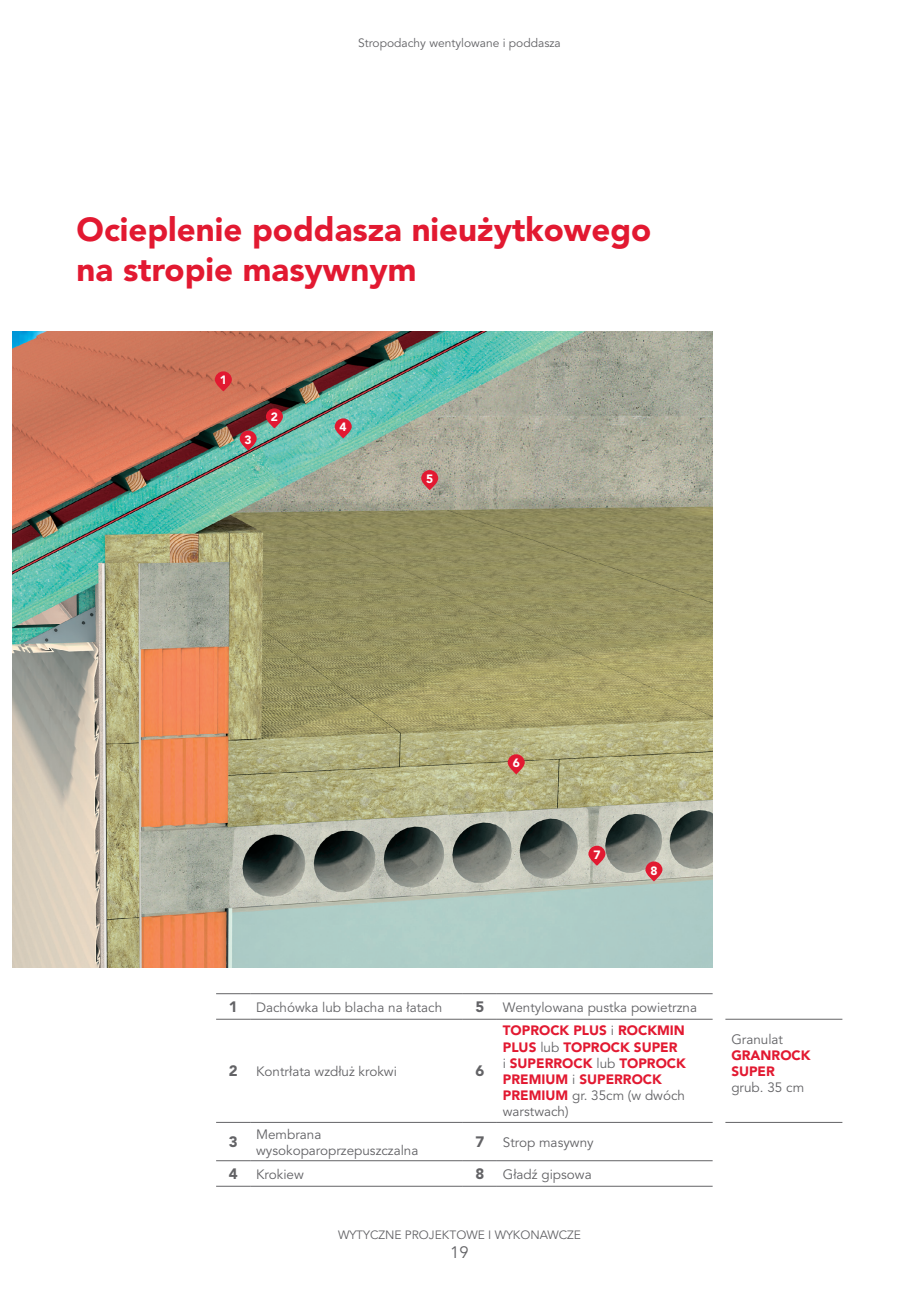
<style>
.page{position:relative;width:919px;height:1289px;background:#fff}
.page>*{position:absolute;margin:0;border:0;box-sizing:border-box;transform-origin:0 0}
.Numer_rozdziału{font:900 33px/39.6px "Avenir LT Pro";color:#e21931}
.t1{font:16.5px "Avenir LT Pro";color:#636366}
.WIZUALIZACJA_Numerac{font:900 15px "Avenir LT Pro";color:#636366}
.WIZUALIZACJA_Opis{font:13.5px/16.2px "Avenir LT Pro";color:#636366}
.WIZUALIZACJA_Opis-2{font:900 13.5px/16.2px "Avenir LT Pro";color:#e21931}
.t2{font:12px "Avenir LT Pro";color:#636366}
.Numerki{font:900 12px "Avenir LT Pro";color:#fff}
.s1{font-weight:400;color:#636366}
</style>
<div class="page">
<img style="left:13px;top:332px;width:699px;height:635px">
<svg style="left:215px;top:371px;width:17px;height:20px"></svg>
<svg style="left:266px;top:408px;width:17px;height:20px"></svg>
<svg style="left:240px;top:430px;width:17px;height:20px"></svg>
<svg style="left:334px;top:418px;width:17px;height:20px"></svg>
<svg style="left:421px;top:470px;width:17px;height:20px"></svg>
<svg style="left:507px;top:754px;width:17px;height:20px"></svg>
<svg style="left:588px;top:845px;width:17px;height:20px"></svg>
<svg style="left:645px;top:861px;width:17px;height:20px"></svg>
<hr style="left:216px;top:993px;width:34px;height:1px;background:#636366">
<hr style="left:250px;top:993px;width:213px;height:1px;background:#636366">
<hr style="left:463px;top:993px;width:34px;height:1px;background:#636366">
<hr style="left:497px;top:993px;width:215px;height:1px;background:#636366">
<hr style="left:216px;top:1018px;width:34px;height:1px;background:#636366">
<hr style="left:250px;top:1018px;width:213px;height:1px;background:#636366">
<hr style="left:463px;top:1018px;width:34px;height:1px;background:#636366">
<hr style="left:497px;top:1018px;width:215px;height:1px;background:#636366">
<hr style="left:216px;top:1121px;width:34px;height:1px;background:#636366">
<hr style="left:250px;top:1121px;width:213px;height:1px;background:#636366">
<hr style="left:463px;top:1121px;width:34px;height:1px;background:#636366">
<hr style="left:497px;top:1121px;width:215px;height:1px;background:#636366">
<hr style="left:216px;top:1160px;width:34px;height:1px;background:#636366">
<hr style="left:250px;top:1160px;width:213px;height:1px;background:#636366">
<hr style="left:463px;top:1160px;width:34px;height:1px;background:#636366">
<hr style="left:497px;top:1160px;width:215px;height:1px;background:#636366">
<hr style="left:216px;top:1185px;width:34px;height:1px;background:#636366">
<hr style="left:250px;top:1185px;width:213px;height:1px;background:#636366">
<hr style="left:463px;top:1185px;width:34px;height:1px;background:#636366">
<hr style="left:497px;top:1185px;width:215px;height:1px;background:#636366">
<hr style="left:725px;top:1018px;width:117px;height:1px;background:#636366">
<hr style="left:725px;top:1121px;width:117px;height:1px;background:#636366">
<p class="t2" style="left:358px;top:35px;width:204px">Stropodachy wentylowane i poddasza</p>
<p class="Numer_rozdziału" style="left:77px;top:210px;width:576px">Ocieplenie poddasza nieużytkowego na stropie masywnym</p>
<p class="Numerki" style="left:220px;top:373px;width:9px">1</p>
<p class="Numerki" style="left:244px;top:432px;width:9px">3</p>
<p class="Numerki" style="left:271px;top:410px;width:9px">2</p>
<p class="Numerki" style="left:339px;top:420px;width:9px">4</p>
<p class="Numerki" style="left:426px;top:471px;width:9px">5</p>
<p class="Numerki" style="left:512px;top:755px;width:9px">6</p>
<p class="Numerki" style="left:593px;top:847px;width:9px">7</p>
<p class="Numerki" style="left:650px;top:863px;width:9px">8</p>
<p class="WIZUALIZACJA_Numerac" style="left:229px;top:997px;width:10px">1</p>
<p class="WIZUALIZACJA_Opis" style="left:256px;top:999px;width:188px">Dachówka lub blacha na łatach</p>
<p class="WIZUALIZACJA_Numerac" style="left:475px;top:997px;width:10px">5</p>
<p class="WIZUALIZACJA_Opis" style="left:503px;top:999px;width:196px">Wentylowana pustka powietrzna</p>
<p class="WIZUALIZACJA_Numerac" style="left:229px;top:1062px;width:10px">2</p>
<p class="WIZUALIZACJA_Opis" style="left:256px;top:1063px;width:142px">Kontrłata wzdłuż krokwi</p>
<p class="WIZUALIZACJA_Numerac" style="left:475px;top:1062px;width:10px">6</p>
<p class="WIZUALIZACJA_Opis-2" style="left:503px;top:1022px;width:184px">TOPROCK PLUS <span class="s1">i</span> ROCKMIN<br>PLUS <span class="s1">lub</span> TOPROCK SUPER<br><span class="s1">i</span> SUPERROCK <span class="s1">lub</span> TOPROCK<br>PREMIUM <span class="s1">i</span> SUPERROCK<br>PREMIUM <span class="s1">gr. 35cm (w dwóch warstwach)</span></p>
<p class="WIZUALIZACJA_Numerac" style="left:229px;top:1132px;width:10px">3</p>
<p class="WIZUALIZACJA_Opis" style="left:256px;top:1125px;width:164px">Membrana wysokoparoprzepuszczalna</p>
<p class="WIZUALIZACJA_Numerac" style="left:475px;top:1132px;width:10px">7</p>
<p class="WIZUALIZACJA_Opis" style="left:503px;top:1134px;width:92px">Strop masywny</p>
<p class="WIZUALIZACJA_Numerac" style="left:229px;top:1164px;width:10px">4</p>
<p class="WIZUALIZACJA_Opis" style="left:256px;top:1166px;width:49px">Krokiew</p>
<p class="WIZUALIZACJA_Numerac" style="left:475px;top:1164px;width:10px">8</p>
<p class="WIZUALIZACJA_Opis" style="left:503px;top:1166px;width:90px">Gładź gipsowa</p>
<p class="t2" style="left:338px;top:1227px;width:244px">WYTYCZNE PROJEKTOWE I WYKONAWCZE</p>
<p class="t1" style="left:450px;top:1242px;width:20px">19</p>
<p class="WIZUALIZACJA_Opis" style="left:731px;top:1030px;width:53px">Granulat</p>
<p class="WIZUALIZACJA_Opis-2" style="left:731px;top:1046px;width:81px">GRANROCK<br>SUPER</p>
<p class="WIZUALIZACJA_Opis" style="left:731px;top:1079px;width:74px">grub. 35 cm</p>
</div>
